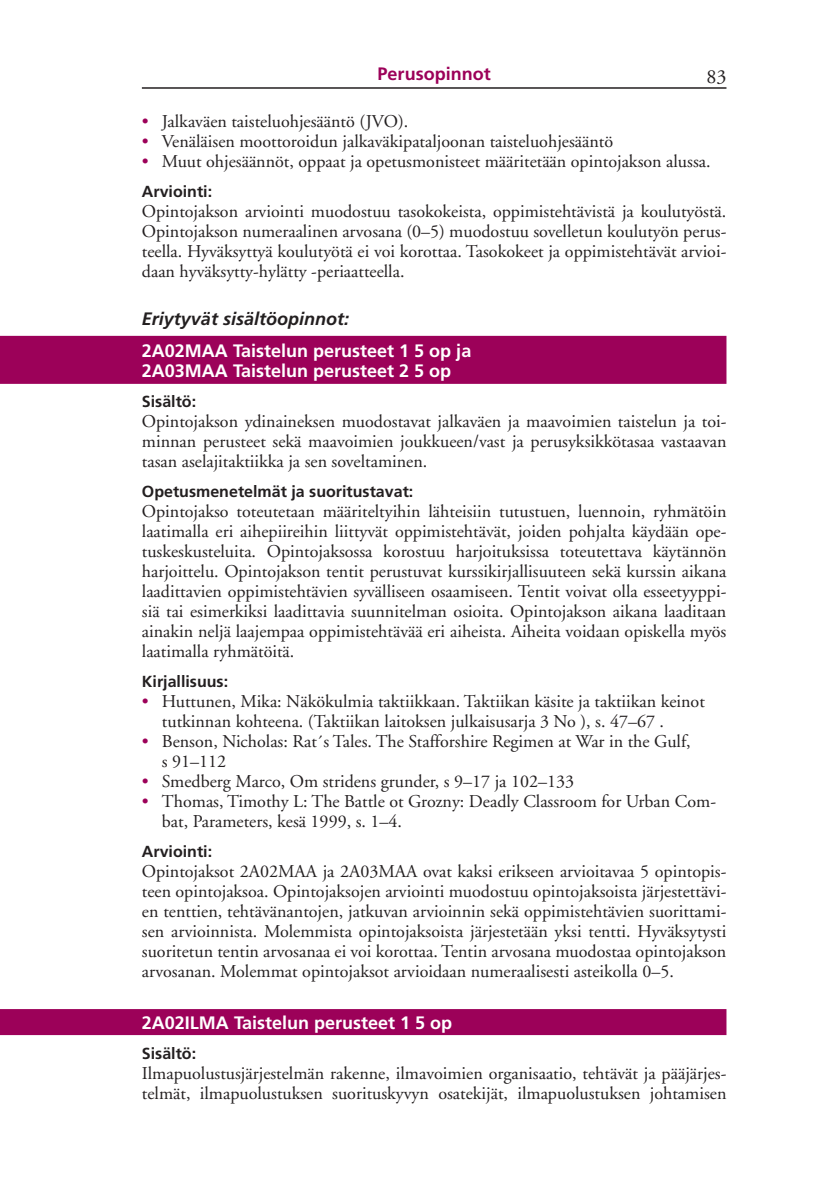
<style>
.page{position:relative;width:840px;height:1191px;background:#fff}
.page>*{position:absolute;margin:0;border:0;box-sizing:border-box;transform-origin:0 0}
.t1{font:20px "Adobe Garamond";color:#231f20}
.t2{font:18px/20px "Adobe Garamond";color:#231f20;text-align:justify}
.t3{font:700 18px/20px "Frutiger";color:#fff}
.t4{font:italic 700 18px "Frutiger";color:#231f20}
.t5{font:700 18px "Frutiger";color:#9c0159}
.t6{font:700 16px "Frutiger";color:#231f20}
.s1{color:#9c0159}
</style>
<div class="page">
<hr style="left:142px;top:87px;width:584px;height:2px;background:#231f20">
<div style="left:0;top:336px;width:726px;height:48px;background:#9c0159"></div>
<div style="left:0;top:1009px;width:726px;height:26px;background:#9c0159"></div>
<p class="t5" style="left:377px;top:63px;width:115px">Perusopinnot</p>
<p class="t1" style="left:706px;top:66px;width:21px">83</p>
<p class="t2" style="left:142px;top:111px;width:268px"><span class="s1">•</span> Jalkaväen taisteluohjesääntö (JVO).</p>
<p class="t2" style="left:142px;top:131px;width:472px"><span class="s1">•</span> Venäläisen moottoroidun jalkaväkipataljoonan taisteluohjesääntö</p>
<p class="t2" style="left:142px;top:151px;width:570px"><span class="s1">•</span> Muut ohjesäännöt, oppaat ja opetusmonisteet määritetään opintojakson alussa.</p>
<p class="t6" style="left:142px;top:182px;width:72px">Arviointi:</p>
<p class="t2" style="left:142px;top:201px;width:585px">Opintojakson arviointi muodostuu tasokokeista, oppimistehtävistä ja koulutyöstä.<br>Opintojakson numeraalinen arvosana (0–5) muodostuu sovelletun koulutyön perus&shy;teella. Hyväksyttyä koulutyötä ei voi korottaa. Tasokokeet ja oppimistehtävät arvioi&shy;daan hyväksytty-hylätty -periaatteella.</p>
<p class="t4" style="left:142px;top:308px;width:209px">Eriytyvät sisältöopinnot:</p>
<p class="t3" style="left:142px;top:340px;width:331px">2A02MAA Taistelun perusteet 1 5 op ja<br>2A03MAA Taistelun perusteet 2 5 op</p>
<p class="t6" style="left:142px;top:392px;width:56px">Sisältö:</p>
<p class="t2" style="left:142px;top:411px;width:585px">Opintojakson ydinaineksen muodostavat jalkaväen ja maavoimien taistelun ja toi&shy;minnan perusteet sekä maavoimien joukkueen/vast ja perusyksikkötasaa vastaavan tasan aselajitaktiikka ja sen soveltaminen.</p>
<p class="t6" style="left:142px;top:482px;width:273px">Opetusmenetelmät ja suoritustavat:</p>
<p class="t2" style="left:142px;top:501px;width:585px">Opintojakso toteutetaan määriteltyihin lähteisiin tutustuen, luennoin, ryhmätöin laatimalla eri aihepiireihin liittyvät oppimistehtävät, joiden pohjalta käydään ope&shy;tuskeskusteluita. Opintojaksossa korostuu harjoituksissa toteutettava käytännön harjoittelu. Opintojakson tentit perustuvat kurssikirjallisuuteen sekä kurssin aikana laadittavien oppimistehtävien syvälliseen osaamiseen. Tentit voivat olla esseetyyppi&shy;siä tai esimerkiksi laadittavia suunnitelman osioita. Opintojakson aikana laaditaan ainakin neljä laajempaa oppimistehtävää eri aiheista. Aiheita voidaan opiskella myös laatimalla ryhmätöitä.</p>
<p class="t6" style="left:142px;top:672px;width:88px">Kirjallisuus:</p>
<p class="t2" style="left:162px;top:691px;width:544px;text-indent:-20px"><span class="s1">•</span> Huttunen, Mika: Näkökulmia taktiikkaan. Taktiikan käsite ja taktiikan keinot tutkinnan kohteena. (Taktiikan laitoksen julkaisusarja 3 No ), s. 47–67 .</p>
<p class="t2" style="left:162px;top:731px;width:530px;text-indent:-20px"><span class="s1">•</span> Benson, Nicholas: Rat´s Tales. The Stafforshire Regimen at War in the Gulf, s 91–112</p>
<p class="t2" style="left:142px;top:771px;width:433px"><span class="s1">•</span> Smedberg Marco, Om stridens grunder, s 9–17 ja 102–133</p>
<p class="t2" style="left:162px;top:791px;width:555px;text-indent:-20px"><span class="s1">•</span> Thomas, Timothy L: The Battle ot Grozny: Deadly Classroom for Urban Com&shy;bat, Parameters, kesä 1999, s. 1–4.</p>
<p class="t6" style="left:142px;top:842px;width:72px">Arviointi:</p>
<p class="t2" style="left:142px;top:861px;width:585px">Opintojaksot 2A02MAA ja 2A03MAA ovat kaksi erikseen arvioitavaa 5 opintopis&shy;teen opintojaksoa. Opintojaksojen arviointi muodostuu opintojaksoista järjestettävi&shy;en tenttien, tehtävänantojen, jatkuvan arvioinnin sekä oppimistehtävien suorittami&shy;sen arvioinnista. Molemmista opintojaksoista järjestetään yksi tentti. Hyväksytysti suoritetun tentin arvosanaa ei voi korottaa. Tentin arvosana muodostaa opintojakson arvosanan. Molemmat opintojaksot arvioidaan numeraalisesti asteikolla 0–5.</p>
<p class="t3" style="left:142px;top:1012px;width:312px">2A02ILMA Taistelun perusteet 1 5 op</p>
<p class="t6" style="left:142px;top:1044px;width:56px">Sisältö:</p>
<p class="t2" style="left:142px;top:1063px;width:585px">Ilmapuolustusjärjestelmän rakenne, ilmavoimien organisaatio, tehtävät ja pääjärjes&shy;telmät, ilmapuolustuksen suorituskyvyn osatekijät, ilmapuolustuksen johtamisen</p>
</div>
